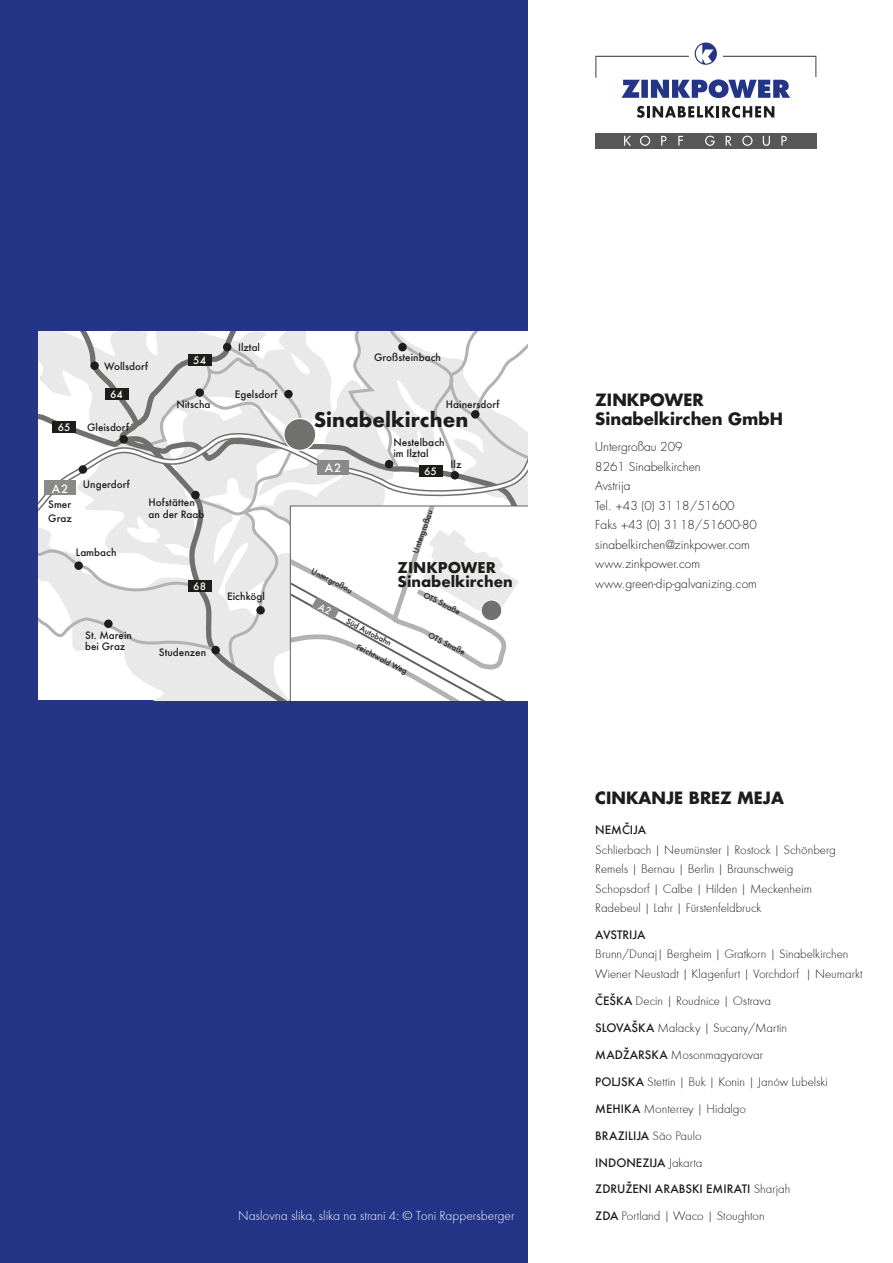
<style>
.page{position:relative;width:893px;height:1263px;background:#fff}
.page>*{position:absolute;margin:0;border:0;box-sizing:border-box;transform-origin:0 0}
.t1{font:700 19.5px "Futura";color:#1d1d1b}
.t2{font:700 16.5px/19.8px "Futura LT";color:#1d1d1b}
.t3{font:700 14.55px/14.5px "Futura";color:#1d1d1b}
.t4{font:300 13.5px "Futura";color:#fff}
.t5{font:300 12.75px/27px "Futura";color:#1d1d1b}
.t6{font:500 12.75px "Futura";color:#1d1d1b}
.t7{font:500 12.75px "Futura";color:#fff}
.t8{font:300 12px/19.5px "Futura LT";color:#1d1d1b}
.t9{font:500 11.25px/11.2px "Futura";color:#1d1d1b}
.t10{font:500 11.25px "Futura";color:#fff}
.t11{font:500 8.7px "Futura";color:#1d1d1b}
.s1{font-size:12.75px;color:#fff}
.s2{font-weight:500}
</style>
<div class="page">
<div style="left:0;top:0;width:527px;height:1263px;background:#243588"></div>
<div style="left:695px;top:43px;width:22px;height:22px;background:#243588;border-radius:50%"></div>
<svg style="left:595px;top:44px;width:221px;height:54px"></svg>
<div style="left:595px;top:133px;width:221px;height:15px;background:#575756"></div>
<svg style="left:624px;top:136px;width:7px;height:10px"></svg>
<svg style="left:640px;top:136px;width:11px;height:10px"></svg>
<svg style="left:661px;top:136px;width:5px;height:10px"></svg>
<svg style="left:678px;top:136px;width:5px;height:10px"></svg>
<svg style="left:705px;top:136px;width:65px;height:10px"></svg>
<svg style="left:781px;top:136px;width:6px;height:10px"></svg>
<svg style="left:637px;top:106px;width:137px;height:12px"></svg>
<svg style="left:38px;top:332px;width:489px;height:368px;background:#e6e6e6"></svg>
<p class="t10" style="left:58px;top:419px;width:14px">65</p>
<p class="t9" style="left:104px;top:360px;width:45px">Wollsdorf</p>
<p class="t10" style="left:110px;top:386px;width:14px">64</p>
<p class="t9" style="left:87px;top:421px;width:43px">Gleisdorf</p>
<p class="t10" style="left:193px;top:352px;width:14px">54</p>
<p class="t9" style="left:176px;top:397px;width:36px">Nitscha</p>
<p class="t9" style="left:238px;top:341px;width:23px">Ilztal</p>
<p class="t9" style="left:235px;top:388px;width:44px">Egelsdorf</p>
<p class="t9" style="left:52px;top:477px;width:80px"><span class="s1">A2</span> Ungerdorf</p>
<p class="t9" style="left:48px;top:497px;width:25px;line-height:13.5px">Smer<br>Graz</p>
<p class="t9" style="left:76px;top:545px;width:42px">Lambach</p>
<p class="t9" style="left:85px;top:628px;width:48px">St. Marein bei Graz</p>
<p class="t9" style="left:149px;top:496px;width:57px">Hofstätten an der Raab</p>
<p class="t10" style="left:193px;top:577px;width:14px">68</p>
<p class="t9" style="left:159px;top:646px;width:49px">Studenzen</p>
<p class="t9" style="left:227px;top:590px;width:39px">Eichkögl</p>
<p class="t9" style="left:374px;top:351px;width:68px">Großsteinbach</p>
<p class="t9" style="left:446px;top:397px;width:55px">Hainersdorf</p>
<h1 class="t1" style="left:314px;top:405px;width:156px">Sinabelkirchen</h1>
<p class="t7" style="left:325px;top:458px;width:18px">A2</p>
<p class="t11" style="left:315px;top:565px;width:46px;rotate:27deg">Untergroßau</p>
<p class="t9" style="left:393px;top:436px;width:53px">Nestelbach im Ilztal</p>
<p class="t10" style="left:424px;top:463px;width:14px">65</p>
<p class="t11" style="left:409px;top:550px;width:46px;rotate:-70deg">Untergroßau</p>
<p class="t9" style="left:451px;top:458px;width:12px">Ilz</p>
<p class="t3" style="left:398px;top:560px;width:117px">ZINKPOWER<br>Sinabelkirchen</p>
<p class="t11" style="left:427px;top:588px;width:42px;rotate:27deg">OTS Straße</p>
<p class="t11" style="left:350px;top:615px;width:51px;rotate:27deg">Süd Autobahn</p>
<p class="t11" style="left:360px;top:640px;width:58px;rotate:27deg">Feichtwald Weg</p>
<p class="t11" style="left:432px;top:628px;width:42px;rotate:27deg">OTS Straße</p>
<p class="t4" style="left:238px;top:1207px;width:278px">Naslovna slika, slika na strani 4: © Toni Rappersberger</p>
<p class="t2" style="left:595px;top:389px;width:189px">ZINKPOWER<br>Sinabelkirchen GmbH</p>
<p class="t8" style="left:595px;top:437px;width:163px">Untergroßau 209<br>8261 Sinabelkirchen<br>Avstrija<br>Tel. +43 (0) 3118/51600<br>Faks +43 (0) 3118/51600-80 sinabelkirchen@zinkpower.com www.zinkpower.com www.green-dip-galvanizing.com</p>
<p class="t2" style="left:595px;top:788px;width:190px">CINKANJE BREZ MEJA</p>
<p class="t6" style="left:595px;top:820px;width:52px">NEMČIJA</p>
<p class="t5" style="left:595px;top:839px;width:242px;line-height:19.5px">Schlierbach | Neumünster | Rostock | Schönberg Remels | Bernau | Berlin | Braunschweig Schopsdorf | Calbe | Hilden | Meckenheim Radebeul | Lahr | Fürstenfeldbruck</p>
<p class="t6" style="left:595px;top:925px;width:52px">AVSTRIJA</p>
<p class="t5" style="left:595px;top:944px;width:269px;line-height:19.5px">Brunn/Dunaj| Bergheim | Gratkorn | Sinabelkirchen<br>Wiener Neustadt | Klagenfurt | Vorchdorf | Neumarkt</p>
<p class="t5" style="left:595px;top:987px;width:234px"><span class="s2">ČEŠKA</span> Decin | Roudnice | Ostrava<br><span class="s2">SLOVAŠKA</span> Malacky | Sucany/Martin<br><span class="s2">MADŽARSKA</span> Mosonmagyarovar<br><span class="s2">POLJSKA</span> Stettin | Buk | Konin | Janów Lubelski<br><span class="s2">MEHIKA</span> Monterrey | Hidalgo<br><span class="s2">BRAZILIJA</span> São Paulo<br><span class="s2">INDONEZIJA</span> Jakarta<br><span class="s2">ZDRUŽENI ARABSKI EMIRATI</span> Sharjah<br><span class="s2">ZDA</span> Portland | Waco | Stoughton</p>
</div>
